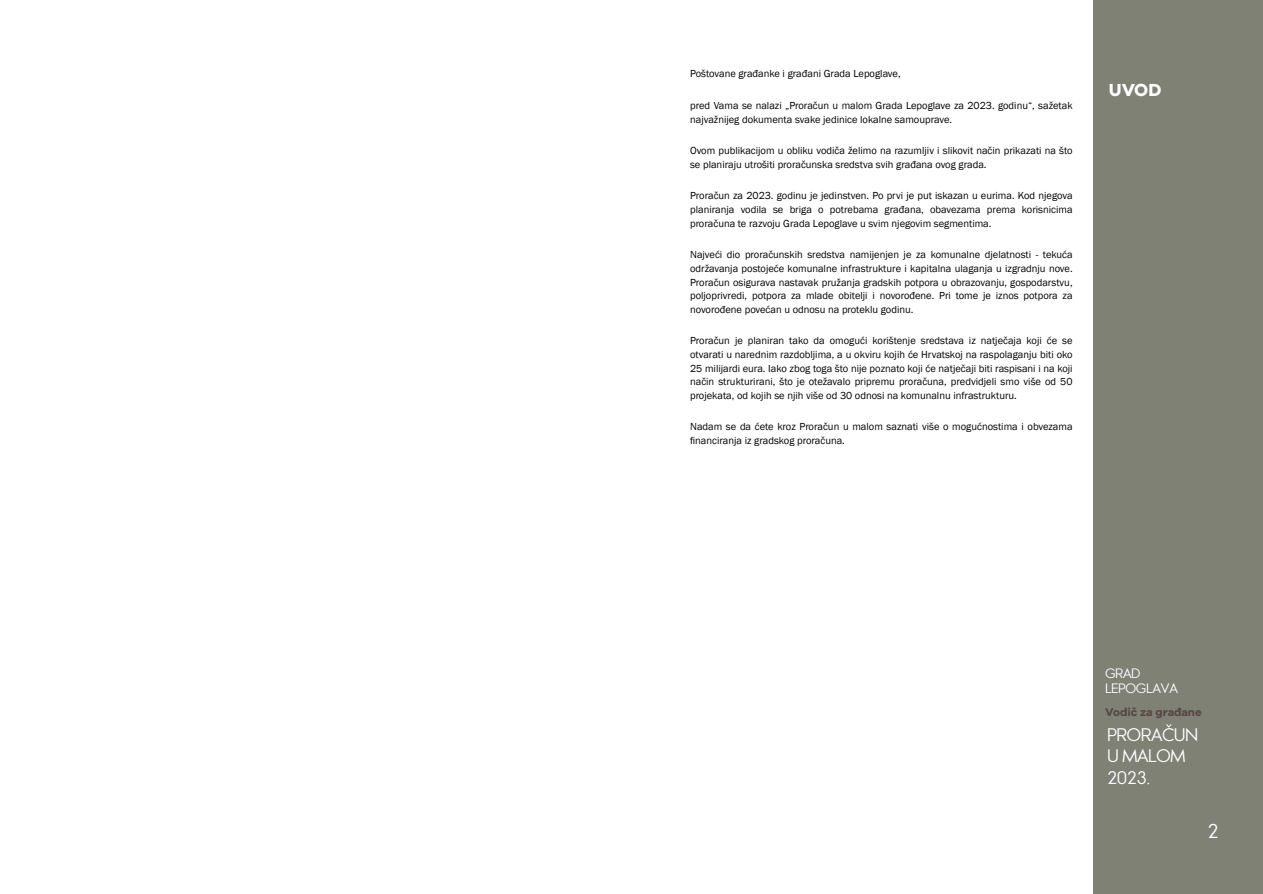
<style>
.page{position:relative;width:1263px;height:894px;background:#fff}
.page>*{position:absolute;margin:0;border:0;box-sizing:border-box;transform-origin:0 0}
.t1{font:19.2px "Pasajero";color:#fff}
.t2{font:700 18px "Galyon";color:#fff}
.t3{font:17.4px/21.1px "Pasajero";color:#fff}
.t4{font:13.05px/14.9px "Pasajero";color:#fff}
.t5{font:700 11.55px "Galyon";color:rgb(64 44 44/.67)}
.t6{font:10.5px/13.6px "Franklin Gothic";color:#000}
</style>
<div class="page">
<div style="left:1094px;top:0;width:169px;height:893px;background:#808175"></div>
<svg style="left:1166px;top:724px;width:6px;height:3px"></svg>
<p class="t6" style="left:690px;top:68px;width:212px">Poštovane građanke i građani Grada Lepoglave,</p>
<p class="t6" style="left:690px;top:99px;width:384px">pred Vama se nalazi „Proračun u malom Grada Lepoglave za 2023. godinu“, sažetak najvažnĳeg dokumenta svake jedinice lokalne samouprave.</p>
<p class="t6" style="left:690px;top:145px;width:384px">Ovom publikacĳom u obliku vodiča želimo na razumljiv i slikovit način prikazati na što se planiraju utrošiti proračunska sredstva svih građana ovog grada.</p>
<p class="t6" style="left:690px;top:190px;width:384px;text-align:justify">Proračun za 2023. godinu je jedinstven. Po prvi je put iskazan u eurima. Kod njegova planiranja vodila se briga o potrebama građana, obavezama prema korisnicima proračuna te razvoju Grada Lepoglave u svim njegovim segmentima.</p>
<p class="t6" style="left:690px;top:249px;width:384px;text-align:justify">Najveći dio proračunskih sredstva namĳenjen je za komunalne djelatnosti - tekuća održavanja postojeće komunalne infrastrukture i kapitalna ulaganja u izgradnju nove.<br>Proračun osigurava nastavak pružanja gradskih potpora u obrazovanju, gospodarstvu, poljoprivredi, potpora za mlade obitelji i novorođene. Pri tome je iznos potpora za novorođene povećan u odnosu na proteklu godinu.</p>
<p class="t6" style="left:690px;top:335px;width:384px;text-align:justify">Proračun je planiran tako da omogući korištenje sredstava iz natječaja koji će se otvarati u narednim razdobljima, a u okviru kojih će Hrvatskoj na raspolaganju biti oko 25 milĳardi eura. Iako zbog toga što nĳe poznato koji će natječaji biti raspisani i na koji način strukturirani, što je otežavalo pripremu proračuna, predvidjeli smo više od 50 projekata, od kojih se njih više od 30 odnosi na komunalnu infrastrukturu.</p>
<p class="t6" style="left:690px;top:421px;width:384px">Nadam se da ćete kroz Proračun u malom saznati više o mogućnostima i obvezama financiranja iz gradskog proračuna.</p>
<h2 class="t2" style="left:1109px;top:79px;width:54px">UVOD</h2>
<p class="t4" style="left:1105px;top:667px;width:74px">GRAD<br>LEPOGLAVA</p>
<p class="t5" style="left:1105px;top:704px;width:98px">Vodič za građane</p>
<h3 class="t3" style="left:1107px;top:726px;width:92px">PRORACUN<br>U MALOM<br>2023.</h3>
<h1 class="t1" style="left:1208px;top:824px;width:12px">2</h1>
</div>
